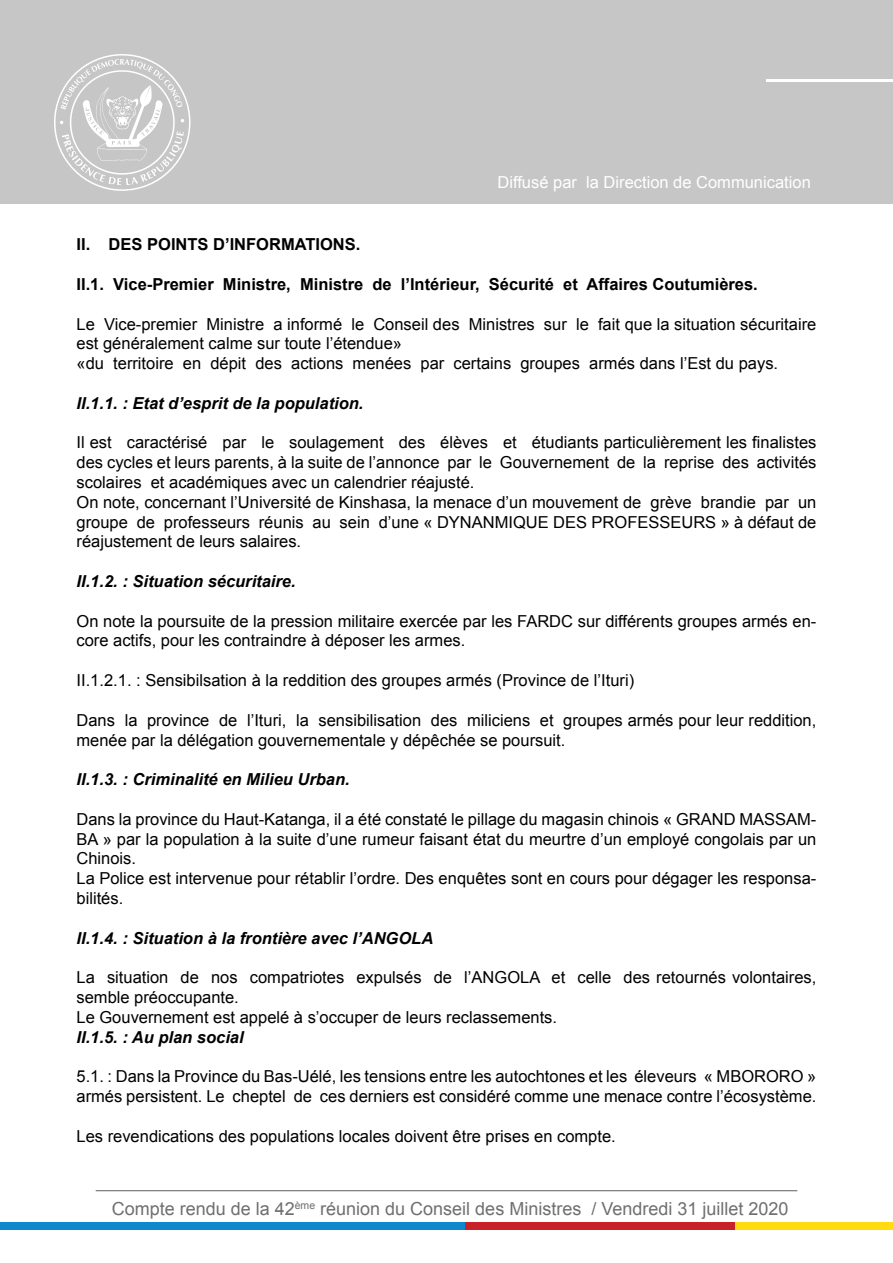
<style>
.page{position:relative;width:893px;height:1263px;background:#fff}
.page>*{position:absolute;margin:0;border:0;box-sizing:border-box;transform-origin:0 0}
.t1{font:18px "Arial";color:#706f6f}
.t2{font:16.5px/19.8px "Arial";color:#000}
.t3{font:italic 700 16.5px "Arial";color:#000}
.t4{font:700 16.5px "Arial";color:#000}
.t5{font:16.5px "Arial";color:#fff}
</style>
<div class="page">
<div style="left:0;top:0;width:893px;height:204px;background:#c7c6c6"></div>
<hr style="left:767px;top:79px;width:126px;height:3px;background:#fff">
<svg style="left:54px;top:54px;width:137px;height:137px"></svg>
<hr style="left:96px;top:1190px;width:701px;height:1px;background:#706f6f">
<div style="left:0;top:1222px;width:465px;height:7px;background:#0f89cb"></div>
<div style="left:465px;top:1222px;width:271px;height:7px;background:#c92128"></div>
<div style="left:736px;top:1222px;width:157px;height:7px;background:#ffdb0f"></div>
<p class="t5" style="left:497px;top:171px;width:315px">Diffusé par la Direction de Communication</p>
<p class="t4" style="left:77px;top:234px;width:285px">II. DES POINTS D’INFORMATIONS.</p>
<p class="t4" style="left:77px;top:273px;width:683px">II.1. Vice-Premier Ministre, Ministre de l’Intérieur, Sécurité et Affaires Coutumières.</p>
<p class="t2" style="left:77px;top:314px;width:741px">Le Vice-premier Ministre a informé le Conseil des Ministres sur le fait que la situation sécuritaire est généralement calme sur toute l’étendue»<br>«du territoire en dépit des actions menées par certains groupes armés dans l’Est du pays.</p>
<p class="t3" style="left:77px;top:392px;width:289px">II.1.1. : Etat d’esprit de la population.</p>
<p class="t2" style="left:77px;top:433px;width:741px">Il est caractérisé par le soulagement des élèves et étudiants particulièrement les finalistes des cycles et leurs parents, à la suite de l’annonce par le Gouvernement de la reprise des activités scolaires et académiques avec un calendrier réajusté.<br>On note, concernant l’Université de Kinshasa, la menace d’un mouvement de grève brandie par un groupe de professeurs réunis au sein d’une « DYNANMIQUE DES PROFESSEURS » à défaut de réajustement de leurs salaires.</p>
<p class="t3" style="left:77px;top:571px;width:221px">II.1.2. : Situation sécuritaire.</p>
<p class="t2" style="left:77px;top:611px;width:741px">On note la poursuite de la pression militaire exercée par les FARDC sur différents groupes armés en&shy;core actifs, pour les contraindre à déposer les armes.</p>
<p class="t2" style="left:77px;top:670px;width:559px">II.1.2.1. : Sensibilsation à la reddition des groupes armés (Province de l’Ituri)</p>
<p class="t2" style="left:77px;top:710px;width:741px">Dans la province de l’Ituri, la sensibilisation des miliciens et groupes armés pour leur reddition, menée par la délégation gouvernementale y dépêchée se poursuit.</p>
<p class="t3" style="left:77px;top:769px;width:275px">II.1.3. : Criminalité en Milieu Urban.</p>
<p class="t2" style="left:77px;top:809px;width:741px">Dans la province du Haut-Katanga, il a été constaté le pillage du magasin chinois « GRAND MASSAM-BA » par la population à la suite d’une rumeur faisant état du meurtre d’un employé congolais par un Chinois.<br>La Police est intervenue pour rétablir l’ordre. Des enquêtes sont en cours pour dégager les responsa&shy;bilités.</p>
<p class="t3" style="left:77px;top:927px;width:358px">II.1.4. : Situation à la frontière avec l’ANGOLA</p>
<p class="t2" style="left:77px;top:967px;width:741px">La situation de nos compatriotes expulsés de l’ANGOLA et celle des retournés volontaires, semble préoccupante.<br>Le Gouvernement est appelé à s’occuper de leurs reclassements.</p>
<p class="t3" style="left:77px;top:1026px;width:169px">II.1.5. : Au plan social</p>
<p class="t2" style="left:77px;top:1066px;width:741px">5.1. : Dans la Province du Bas-Uélé, les tensions entre les autochtones et les éleveurs « MBORORO » armés persistent. Le cheptel de ces derniers est considéré comme une menace contre l’écosystème.</p>
<p class="t2" style="left:77px;top:1126px;width:541px">Les revendications des populations locales doivent être prises en compte.</p>
<p class="t1" style="left:112px;top:1197px;width:678px">Compte rendu de la 42<sup>ème</sup> réunion du Conseil des Ministres / Vendredi 31 juillet 2020</p>
</div>
